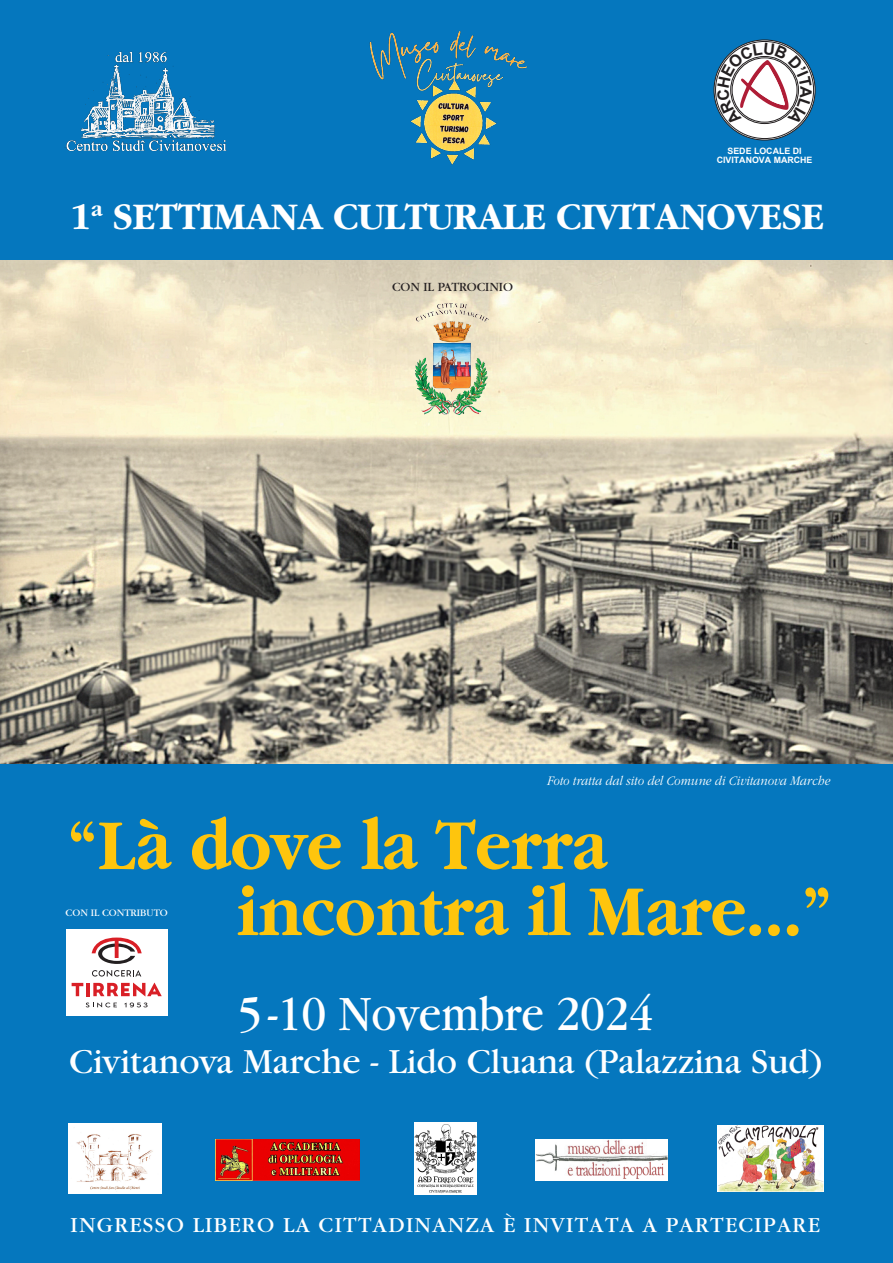
<style>
.page{position:relative;width:893px;height:1263px;background:#0577be}
.page>*{position:absolute;margin:0;border:0;box-sizing:border-box;transform-origin:0 0}
.t1{font:700 74.4px/66px "Garamond";color:#fec50d;scale:.9 1}
.t2{font:51.45px "Garamond";color:#fff;scale:.89 1}
.t3{font:700 39px "Garamond";color:#fff;scale:.96 1}
.t4{font:36.75px "Garamond";color:#fff}
.t5{font:22.35px "Garamond";letter-spacing:.06em;color:#fff}
.t6{font:italic 300 13.65px "Garamond";color:#fff;scale:.91 1}
.t7{font:13.05px "Garamond";color:#231f20}
.t8{font:10.35px "Garamond";color:#fff}
.t9{font:700 8.7px/8.6px "Arial";color:#fff;text-align:center}
</style>
<div class="page">
<img style="left:0;top:260px;width:893px;height:504px">
<img style="left:65px;top:51px;width:162px;height:101px">
<img style="left:369px;top:31px;width:158px;height:134px">
<img style="left:414px;top:300px;width:77px;height:118px">
<svg style="left:714px;top:40px;width:101px;height:100px"></svg>
<img style="left:69px;top:1123px;width:92px;height:70px">
<img style="left:216px;top:1139px;width:144px;height:41px">
<img style="left:718px;top:1126px;width:105px;height:65px">
<img style="left:415px;top:1123px;width:62px;height:71px">
<svg style="left:535px;top:1139px;width:133px;height:41px"></svg>
<img style="left:535px;top:1139px;width:122px;height:36px">
<img style="left:621px;top:1162px;width:46px;height:17px">
<svg style="left:545px;top:1139px;width:10px;height:4px"></svg>
<div style="left:66px;top:929px;width:102px;height:86px;background:#fff"></div>
<svg style="left:92px;top:970px;width:49px;height:6px"></svg>
<svg style="left:72px;top:983px;width:11px;height:13px"></svg>
<hr style="left:86px;top:983px;width:4px;height:13px;background:#d91f26">
<svg style="left:93px;top:983px;width:69px;height:13px"></svg>
<svg style="left:92px;top:937px;width:50px;height:27px"></svg>
<svg style="left:86px;top:1002px;width:31px;height:5px"></svg>
<svg style="left:124px;top:1002px;width:24px;height:5px"></svg>
<svg style="left:717px;top:43px;width:95px;height:83px;background:#cdcdd6"></svg>
<p class="t9" style="left:717px;top:147px;width:97px">SEDE LOCALE DI<br>CIVITANOVA MARCHE</p>
<h3 class="t3" style="left:70px;top:196px;width:787px">1<sup>a</sup> SETTIMANA CULTURALE CIVITANOVESE</h3>
<p class="t7" style="left:392px;top:280px;width:122px">CON IL PATROCINIO</p>
<p class="t6" style="left:547px;top:773px;width:313px">Foto tratta dal sito del Comune di Civitanova Marche</p>
<h1 class="t1" style="left:236px;top:814px;width:663px;text-indent:-169px">“Là dove la Terra incontra il Mare...”</h1>
<p class="t8" style="left:66px;top:907px;width:104px">CON IL CONTRIBUTO</p>
<h2 class="t2" style="left:238px;top:987px;width:468px">5-10 Novembre 2024</h2>
<h3 class="t4" style="left:69px;top:1042px;width:754px">Civitanova Marche - Lido Cluana (Palazzina Sud)</h3>
<p class="t5" style="left:70px;top:1213px;width:751px">INGRESSO LIBERO LA CITTADINANZA È INVITATA A PARTECIPARE</p>
</div>
